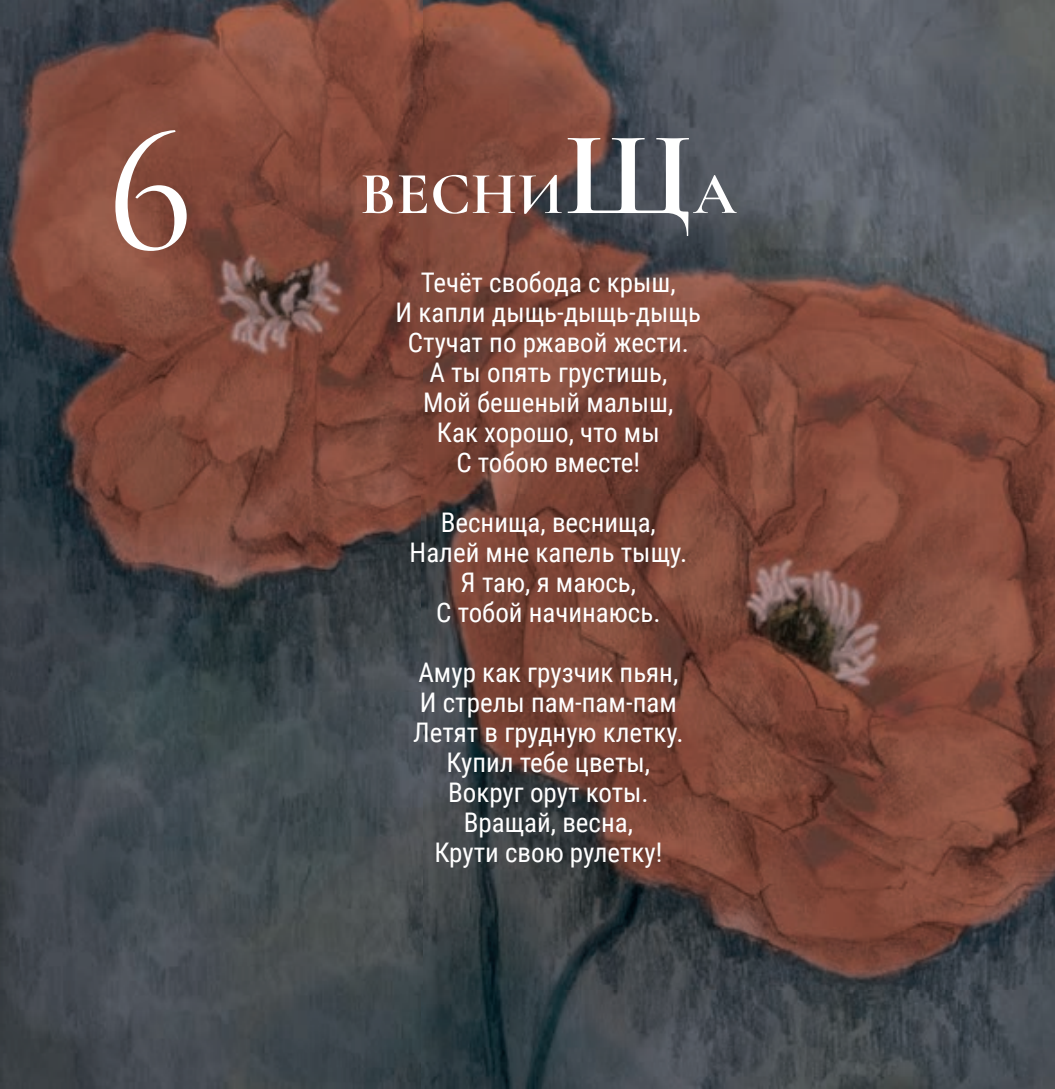
<style>
.page{position:relative;width:1055px;height:1089px;background:#fff}
.page>*{position:absolute;margin:0;border:0;box-sizing:border-box;transform-origin:0 0}
.t1{font:186px "Cormorant Infant";color:#fff}
.t2{font:700 60px "Cormorant Infant";letter-spacing:.01em;color:#fff}
.t3{font:27px/30px "Roboto Condensed";color:#fff;text-align:center}
.s1{font-size:120px}
</style>
<div class="page">
<img style="left:0;top:0;width:1054px;height:1089px">
<h1 class="t1" style="left:104px;top:76px;width:93px">6</h1>
<h2 class="t2" style="left:360px;top:157px;width:378px">ВЕСНИ<span class="s1">Щ</span>А</h2>
<p class="t3" style="left:395px;top:266px;width:307px">Течёт свобода с крыш,<br>И капли дыщь-дыщь-дыщь<br>Стучат по ржавой жести.<br>А ты опять грустишь,<br>Мой бешеный малыш,<br>Как хорошо, что мы<br>С тобою вместе!</p>
<p class="t3" style="left:409px;top:506px;width:279px">Веснища, веснища,<br>Налей мне капель тыщу.<br>Я таю, я маюсь,<br>С тобой начинаюсь.</p>
<p class="t3" style="left:413px;top:656px;width:272px">Амур как грузчик пьян,<br>И стрелы пам-пам-пам<br>Летят в грудную клетку.<br>Купил тебе цветы,<br>Вокруг орут коты.<br>Вращай, весна,<br>Крути свою рулетку!</p>
</div>
